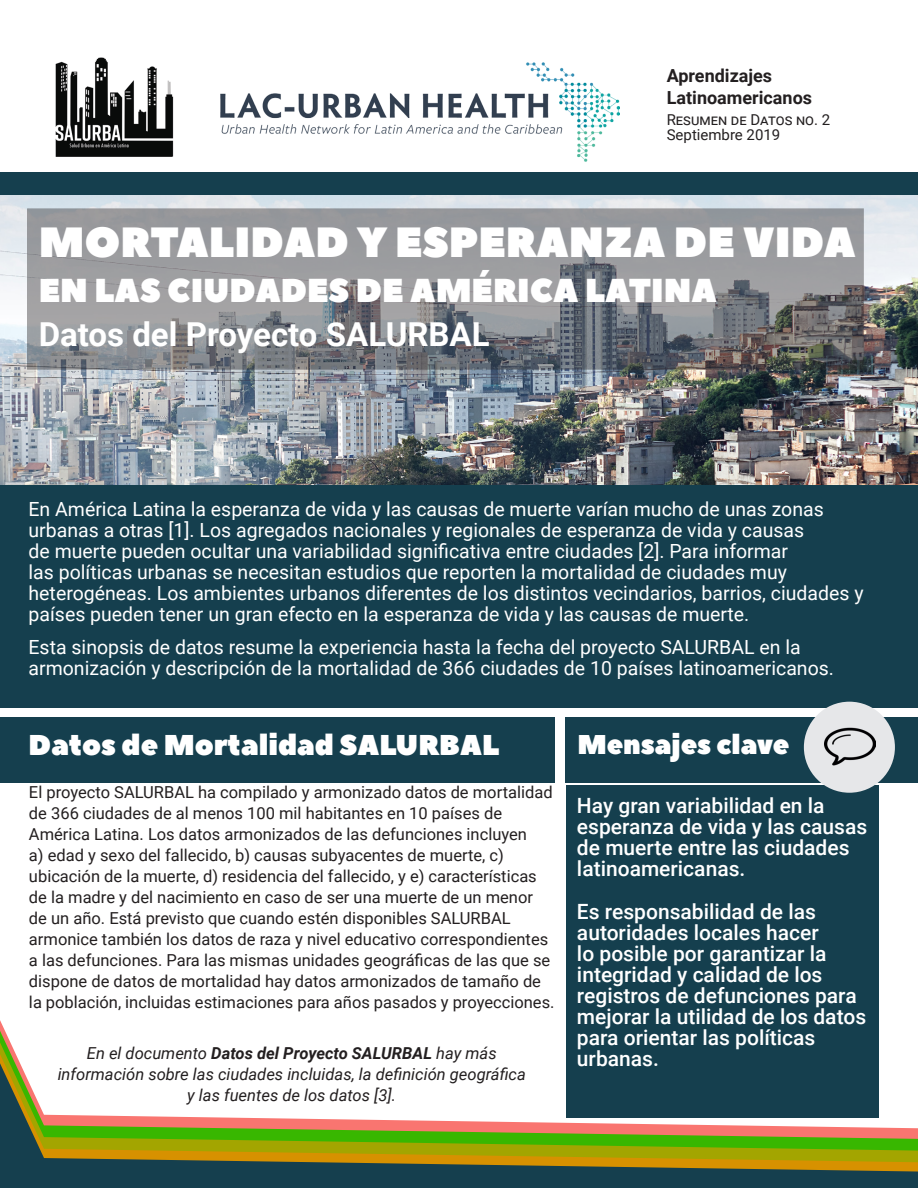
<style>
.page{position:relative;width:918px;height:1188px;background:#fff}
.page>*{position:absolute;margin:0;border:0;box-sizing:border-box;transform-origin:0 0}
.t1{font:42px "Peace Sans";color:#fff}
.t2{font:33px "Peace Sans";color:#fff}
.t3{font:700 33px "Roboto";color:#fff}
.paragraph_header{font:28.5px "Peace Sans";color:#fff}
.paragraph_header-2{font:27px "Peace Sans";color:#fff}
.Body1{font:500 21px/21px "Roboto";color:#fff}
.Body1-2{font:19.5px/21px "Roboto";color:#fff}
.paragraph_header-3{font:700 18px "Roboto";color:#231f20}
.Body1-3{font:16.5px/21px "Roboto";color:#231f20}
.Body1-4{font:italic 16.5px/21px "Roboto";color:#231f20;text-align:center}
.paragraph_header-4{font:15px/15px "Roboto";color:#231f20}
.s1{font-weight:700}
</style>
<div class="page">
<div style="left:0;top:485px;width:918px;height:223px;background:#153f4e"></div>
<img style="left:0;top:195px;width:918px;height:290px">
<svg style="left:30px;top:211px;width:831px;height:156px;background:#8a8c90"></svg>
<img style="left:220px;top:62px;width:400px;height:100px">
<img style="left:55px;top:57px;width:118px;height:100px">
<div style="left:0;top:718px;width:554px;height:65px;background:#153f4e"></div>
<svg style="left:0;top:1063px;width:918px;height:125px"></svg>
<div style="left:566px;top:718px;width:352px;height:65px;background:#153f4e"></div>
<div style="left:566px;top:786px;width:312px;height:332px;background:#153f4e"></div>
<div style="left:804px;top:702px;width:91px;height:91px;background:#e6e7e9;border-radius:50%"></div>
<img style="left:824px;top:727px;width:52px;height:39px">
<div style="left:0;top:172px;width:918px;height:23px;background:#153f4e"></div>
<p class="paragraph_header-3" style="left:667px;top:63px;width:107px">Aprendizajes</p>
<p class="paragraph_header-3" style="left:667px;top:85px;width:147px">Latinoamericanos</p>
<p class="paragraph_header-4" style="left:667px;top:112px;width:165px">Resumen de Datos no. 2<br>Septiembre 2019</p>
<p class="t1" style="left:39px;top:214px;width:819px">MORTALIDAD Y ESPERANZA DE VIDA</p>
<p class="t2" style="left:39px;top:268px;width:680px">EN LAS CIUDADES DE AMÉRICA LATINA</p>
<p class="t3" style="left:39px;top:311px;width:453px">Datos del Proyecto SALURBAL</p>
<p class="Body1-2" style="left:29px;top:497px;width:837px">En América Latina la esperanza de vida y las causas de muerte varían mucho de unas zonas urbanas a otras [1]. Los agregados nacionales y regionales de esperanza de vida y causas<br>de muerte pueden ocultar una variabilidad significativa entre ciudades [2]. Para informar<br>las políticas urbanas se necesitan estudios que reporten la mortalidad de ciudades muy heterogéneas. Los ambientes urbanos diferentes de los distintos vecindarios, barrios, ciudades y países pueden tener un gran efecto en la esperanza de vida y las causas de muerte.</p>
<p class="Body1-2" style="left:29px;top:636px;width:807px">Esta sinopsis de datos resume la experiencia hasta la fecha del proyecto SALURBAL en la armonización y descripción de la mortalidad de 366 ciudades de 10 países latinoamericanos.</p>
<p class="paragraph_header" style="left:29px;top:726px;width:472px">Datos de Mortalidad SALURBAL</p>
<p class="paragraph_header-2" style="left:577px;top:726px;width:213px">Mensajes clave</p>
<p class="Body1-3" style="left:29px;top:781px;width:527px">El proyecto SALURBAL ha compilado y armonizado datos de mortalidad de 366 ciudades de al menos 100 mil habitantes en 10 países de América Latina. Los datos armonizados de las defunciones incluyen<br>a) edad y sexo del fallecido, b) causas subyacentes de muerte, c) ubicación de la muerte, d) residencia del fallecido, y e) características de la madre y del nacimiento en caso de ser una muerte de un menor de un año. Está previsto que cuando estén disponibles SALURBAL armonice también los datos de raza y nivel educativo correspondientes a las defunciones. Para las mismas unidades geográficas de las que se dispone de datos de mortalidad hay datos armonizados de tamaño de la población, incluidas estimaciones para años pasados y proyecciones.</p>
<p class="Body1-4" style="left:58px;top:1042px;width:470px">En el documento <span class="s1">Datos del Proyecto SALURBAL</span> hay más información sobre las ciudades incluidas, la definición geográfica y las fuentes de los datos [3].</p>
<p class="Body1" style="left:577px;top:795px;width:292px">Hay gran variabilidad en la esperanza de vida y las causas de muerte entre las ciudades latinoamericanas.</p>
<p class="Body1" style="left:577px;top:900px;width:291px">Es responsabilidad de las autoridades locales hacer<br>lo posible por garantizar la integridad y calidad de los registros de defunciones para mejorar la utilidad de los datos para orientar las políticas urbanas.</p>
</div>
